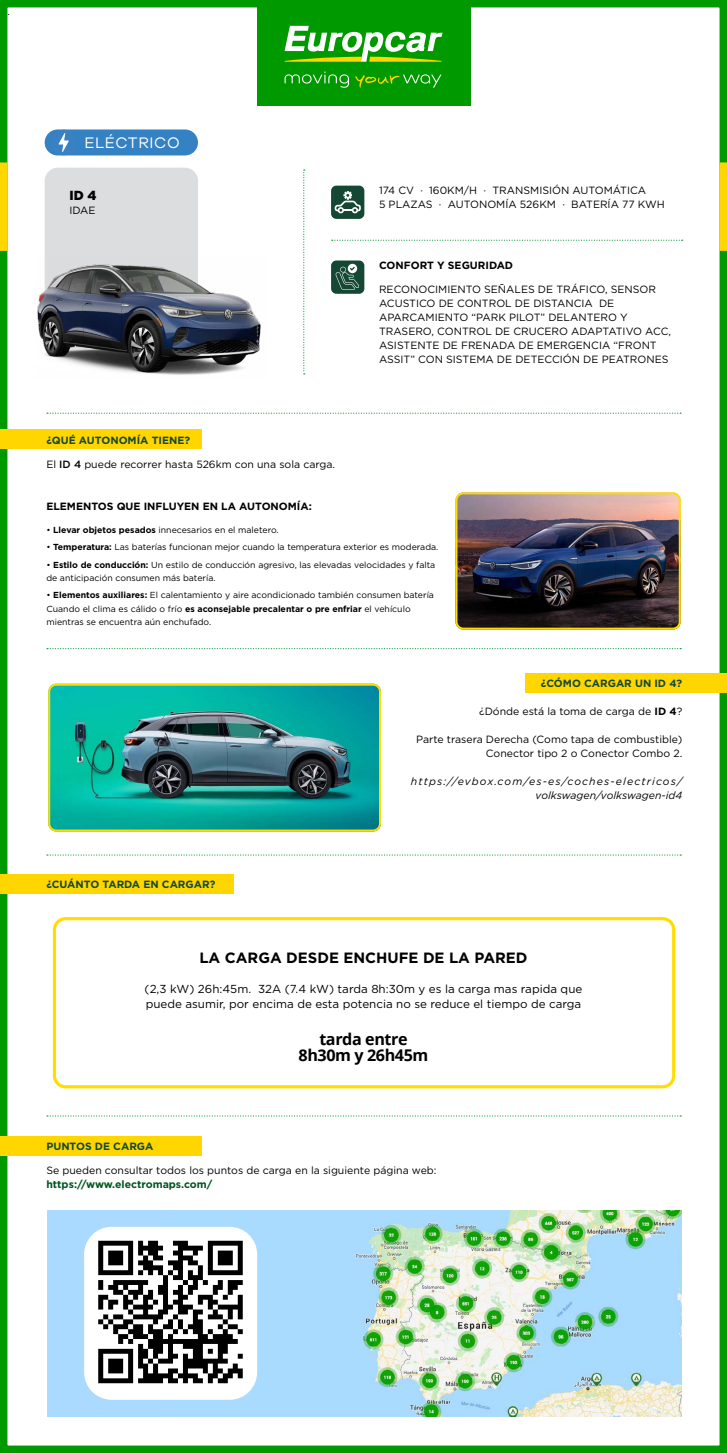
<style>
.page{position:relative;width:727px;height:1453px;background:#fff}
.page>*{position:absolute;margin:0;border:0;box-sizing:border-box;transform-origin:0 0}
.t1{font:700 16.1px/16.1px "Open Sans";letter-spacing:-.025em;color:#000;text-align:center}
.t2{font:15.75px "Galano Grotesque";letter-spacing:.04em;color:#fff}
.t3{font:700 14.88px "Gotham";color:#000}
.t4{font:900 13.12px "Gotham";color:#000}
.t5{font:11.55px/14.9px "Gotham";color:#000}
.t6{font:10.5px/14px "Gotham";color:#000}
.t7{font:700 10.5px "Gotham";color:#144734}
.t8{font:italic 10.5px/14px "Gotham";letter-spacing:.095em;color:#000;text-align:right}
.t9{font:700 10.5px "Gotham";color:#000}
.t10{font:700 10.5px "Gotham";color:#00551e}
.t11{font:10.5px "Minion Pro";color:#000}
.t12{font:8.75px/13.1px "Gotham";color:#000}
.s1{font-weight:500}
.s2{font-weight:700}
</style>
<div class="page">
<div style="left:0;top:0;width:726px;height:1452px;border:7px solid #090"></div>
<div style="left:256px;top:0;width:214px;height:106px;background:#090"></div>
<div style="left:0;top:162px;width:7px;height:89px;background:#ffd600"></div>
<div style="left:719px;top:162px;width:7px;height:89px;background:#ffd600"></div>
<div style="left:45px;top:168px;width:153px;height:188px;background:#dbdddf;border-radius:13px"></div>
<div style="left:45px;top:129px;width:153px;height:26px;background:#3481c3;border-radius:13px"></div>
<svg style="left:331px;top:240px;width:351px;height:1px"></svg>
<svg style="left:47px;top:412px;width:633px;height:2px"></svg>
<svg style="left:47px;top:854px;width:633px;height:1px"></svg>
<svg style="left:47px;top:1115px;width:633px;height:1px"></svg>
<svg style="left:47px;top:648px;width:633px;height:1px"></svg>
<svg style="left:303px;top:169px;width:1px;height:205px"></svg>
<div style="left:331px;top:186px;width:33px;height:33px;background:#144734;border-radius:5px"></div>
<div style="left:331px;top:260px;width:33px;height:34px;background:#144734;border-radius:5px"></div>
<svg style="left:334px;top:191px;width:26px;height:22px"></svg>
<svg style="left:335px;top:264px;width:24px;height:26px"></svg>
<svg style="left:284px;top:26px;width:158px;height:36px"></svg>
<svg style="left:284px;top:72px;width:65px;height:16px"></svg>
<svg style="left:355px;top:74px;width:86px;height:14px"></svg>
<div style="left:51px;top:130px;width:25px;height:25px;background:#3981c3;border-radius:50%"></div>
<svg style="left:58px;top:133px;width:11px;height:19px"></svg>
<div style="left:525px;top:673px;width:201px;height:19px;background:#ffd600"></div>
<div style="left:0;top:429px;width:201px;height:19px;background:#ffd600"></div>
<div style="left:0;top:874px;width:234px;height:19px;background:#ffd600"></div>
<div style="left:0;top:1136px;width:201px;height:19px;background:#ffd600"></div>
<img style="left:456px;top:493px;width:224px;height:136px">
<div style="left:455px;top:492px;width:225px;height:137px;border:2px solid #fd0;border-radius:7px"></div>
<img style="left:49px;top:686px;width:331px;height:145px">
<div style="left:48px;top:683px;width:333px;height:148px;border:2px solid #fd0;border-radius:7px"></div>
<img style="left:169px;top:1210px;width:512px;height:206px">
<div style="left:84px;top:1226px;width:173px;height:173px;background:#fff;border-radius:27px"></div>
<img style="left:98px;top:1240px;width:145px;height:144px">
<img style="left:37px;top:256px;width:224px;height:119px">
<div style="left:53px;top:917px;width:622px;height:171px;border:3px solid #fd0;border-radius:11px"></div>
<p class="t11" style="left:7px;top:5px;width:4px">.</p>
<h2 class="t2" style="left:84px;top:133px;width:97px">ELÉCTRICO</h2>
<p class="t4" style="left:69px;top:186px;width:29px">ID 4</p>
<p class="t6" style="left:69px;top:203px;width:28px">IDAE</p>
<p class="t7" style="left:46px;top:433px;width:145px">¿QUÉ AUTONOMÍA TIENE?</p>
<p class="t6" style="left:46px;top:456px;width:290px">El <span class="s1">ID 4</span> puede recorrer hasta 526km con una sola carga.</p>
<p class="t6" style="left:379px;top:183px;width:287px">174 CV · 160KM/H · TRANSMISIÓN AUTOMÁTICA<br>5 PLAZAS · AUTONOMÍA 526KM · BATERÍA 77 KWH</p>
<p class="t9" style="left:379px;top:258px;width:136px">CONFORT Y SEGURIDAD</p>
<p class="t6" style="left:379px;top:282px;width:293px">RECONOCIMIENTO SEÑALES DE TRÁFICO, SENSOR ACUSTICO DE CONTROL DE DISTANCIA DE APARCAMIENTO “PARK PILOT” DELANTERO Y TRASERO, CONTROL DE CRUCERO ADAPTATIVO ACC, ASISTENTE DE FRENADA DE EMERGENCIA “FRONT ASSIT” CON SISTEMA DE DETECCIÓN DE PEATRONES</p>
<p class="t9" style="left:46px;top:499px;width:267px">ELEMENTOS QUE INFLUYEN EN LA AUTONOMÍA:</p>
<p class="t12" style="left:46px;top:523px;width:234px">• <span class="s2">Llevar objetos pesados</span> innecesarios en el maletero.</p>
<p class="t12" style="left:46px;top:540px;width:393px">• <span class="s2">Temperatura:</span> Las baterías funcionan mejor cuando la temperatura exterior es moderada.</p>
<p class="t12" style="left:46px;top:558px;width:390px">• <span class="s2">Estilo de conducción:</span> Un estilo de conducción agresivo, las elevadas velocidades y falta de anticipación consumen más batería.</p>
<p class="t12" style="left:46px;top:588px;width:389px">• <span class="s2">Elementos auxiliares:</span> El calentamiento y aire acondicionado también consumen batería<br>Cuando el clima es cálido o frío <span class="s2">es aconsejable precalentar o pre enfriar</span> el vehículo mientras se encuentra aún enchufado.</p>
<p class="t7" style="left:46px;top:877px;width:170px">¿CUÁNTO TARDA EN CARGAR?</p>
<p class="t7" style="left:540px;top:676px;width:143px">¿CÓMO CARGAR UN ID 4?</p>
<p class="t6" style="left:479px;top:704px;width:205px">¿Dónde está la toma de carga de <span class="s2">ID 4</span>?</p>
<p class="t6" style="left:416px;top:732px;width:267px;text-align:right">Parte trasera Derecha (Como tapa de combustible)<br>Conector tipo 2 o Conector Combo 2.</p>
<p class="t8" style="left:410px;top:774px;width:273px">https://evbox.com/es-es/coches-electricos/ volkswagen/volkswagen-id4</p>
<h3 class="t3" style="left:199px;top:947px;width:329px">LA CARGA DESDE ENCHUFE DE LA PARED</h3>
<p class="t5" style="left:145px;top:981px;width:439px">(2,3 kW) 26h:45m. 32A (7.4 kW) tarda 8h:30m y es la carga mas rapida que puede asumir, por encima de esta potencia no se reduce el tiempo de carga</p>
<h1 class="t1" style="left:298px;top:1030px;width:131px">tarda entre<br>8h30m y 26h45m</h1>
<p class="t7" style="left:46px;top:1139px;width:109px">PUNTOS DE CARGA</p>
<p class="t6" style="left:46px;top:1162px;width:391px">Se pueden consultar todos los puntos de carga en la siguiente página web:</p>
<p class="t10" style="left:46px;top:1176px;width:167px">https://www.electromaps.com/</p>
</div>
